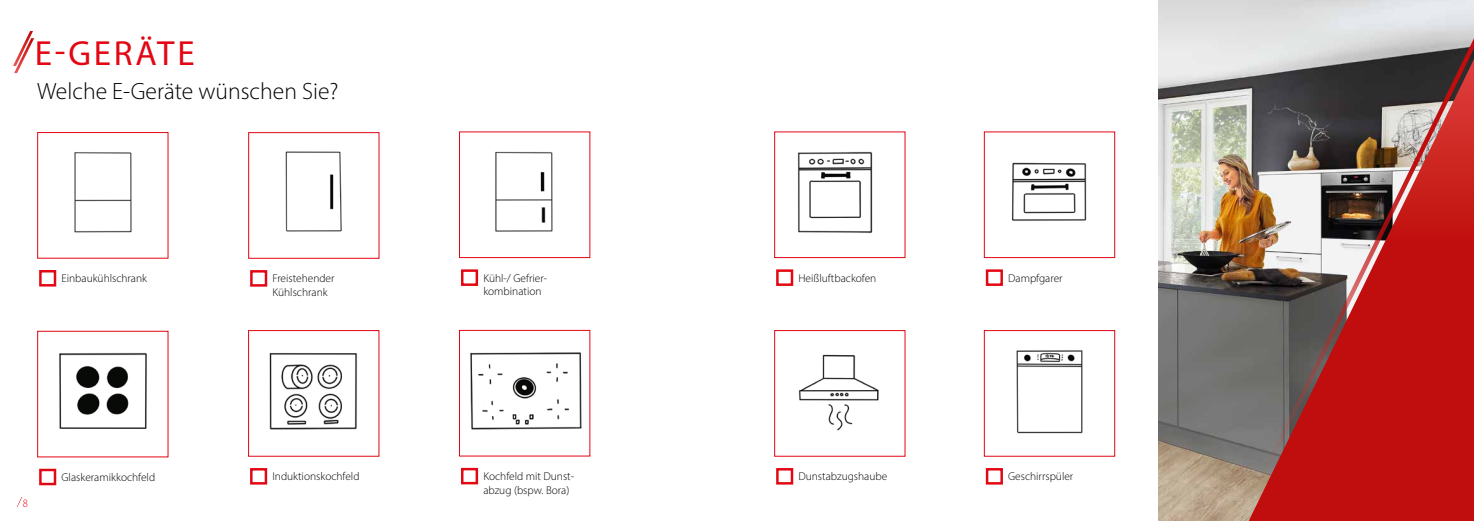
<style>
.page{position:relative;width:1474px;height:521px;background:#fff}
.page>*{position:absolute;margin:0;border:0;box-sizing:border-box;transform-origin:0 0}
.t1{font:35px "Myriad Pro";letter-spacing:.08em;color:#e30613}
.t2{font:300 23.62px "Myriad Pro";color:#000}
.t3{font:300 11.38px/13.7px "Myriad Pro";color:#000}
.t4{font:300 semi-condensed 11.38px "Myriad Pro";color:#e30613}
</style>
<div class="page">
<svg style="left:16px;top:497px;width:7px;height:11px"></svg>
<svg style="left:13px;top:31px;width:21px;height:42px"></svg>
<img style="left:74px;top:152px;width:58px;height:81px">
<div style="left:37px;top:132px;width:131px;height:127px;border:1px solid #e30613"></div>
<div style="left:39px;top:270px;width:17px;height:16px;border:2px solid #e30613"></div>
<img style="left:285px;top:151px;width:57px;height:81px">
<div style="left:248px;top:132px;width:131px;height:127px;border:1px solid #e30613"></div>
<div style="left:250px;top:270px;width:17px;height:17px;border:2px solid #e30613"></div>
<img style="left:59px;top:352px;width:88px;height:77px">
<div style="left:37px;top:331px;width:131px;height:126px;border:1px solid #e30613"></div>
<div style="left:39px;top:469px;width:17px;height:16px;border:2px solid #e30613"></div>
<img style="left:495px;top:151px;width:58px;height:81px">
<div style="left:459px;top:131px;width:131px;height:127px;border:1px solid #e30613"></div>
<div style="left:461px;top:269px;width:17px;height:17px;border:2px solid #e30613"></div>
<img style="left:797px;top:151px;width:76px;height:83px">
<div style="left:774px;top:131px;width:131px;height:127px;border:1px solid #e30613"></div>
<div style="left:776px;top:269px;width:17px;height:17px;border:2px solid #e30613"></div>
<img style="left:269px;top:352px;width:88px;height:78px">
<div style="left:248px;top:330px;width:131px;height:127px;border:1px solid #e30613"></div>
<div style="left:250px;top:468px;width:17px;height:16px;border:2px solid #e30613"></div>
<img style="left:1016px;top:350px;width:67px;height:84px">
<div style="left:983px;top:330px;width:132px;height:127px;border:1px solid #e30613"></div>
<div style="left:985px;top:468px;width:17px;height:16px;border:2px solid #e30613"></div>
<img style="left:1011px;top:162px;width:76px;height:59px">
<div style="left:983px;top:131px;width:132px;height:127px;border:1px solid #e30613"></div>
<div style="left:985px;top:269px;width:17px;height:17px;border:2px solid #e30613"></div>
<svg style="left:1158px;top:0;width:315px;height:521px;background:#a36762"></svg>
<img style="left:799px;top:354px;width:80px;height:77px">
<div style="left:774px;top:330px;width:131px;height:127px;border:1px solid #e30613"></div>
<div style="left:776px;top:468px;width:17px;height:16px;border:2px solid #e30613"></div>
<img style="left:470px;top:352px;width:112px;height:78px">
<div style="left:459px;top:330px;width:131px;height:126px;border:1px solid #e30613"></div>
<div style="left:461px;top:468px;width:17px;height:16px;border:2px solid #e30613"></div>
<div style="left:119px;top:163px;width:8px;height:33px;background:#fff"></div>
<div style="left:118px;top:204px;width:9px;height:24px;background:#fff"></div>
<h1 class="t1" style="left:35px;top:32px;width:161px">E-GERÄTE</h1>
<h2 class="t2" style="left:37px;top:77px;width:303px">Welche E-Geräte wünschen Sie?</h2>
<p class="t3" style="left:61px;top:271px;width:87px">Einbaukühlschrank</p>
<p class="t3" style="left:272px;top:272px;width:64px">Freistehender<br>Kühlschrank</p>
<p class="t3" style="left:483px;top:271px;width:65px">Kühl-/ Gefrier&shy;kombination</p>
<p class="t3" style="left:798px;top:271px;width:79px">Heißluftbackofen</p>
<p class="t3" style="left:1008px;top:271px;width:56px">Dampfgarer</p>
<p class="t4" style="left:23px;top:496px;width:7px">8</p>
<p class="t3" style="left:61px;top:470px;width:95px">Glaskeramikkochfeld</p>
<p class="t3" style="left:483px;top:469px;width:92px">Kochfeld mit Dunst-</p>
<p class="t3" style="left:798px;top:469px;width:90px">Dunstabzugshaube</p>
<p class="t3" style="left:483px;top:483px;width:88px">abzug (bspw. Bora)</p>
<p class="t3" style="left:272px;top:469px;width:89px">Induktionskochfeld</p>
<p class="t3" style="left:1008px;top:469px;width:67px">Geschirrspüler</p>
</div>
